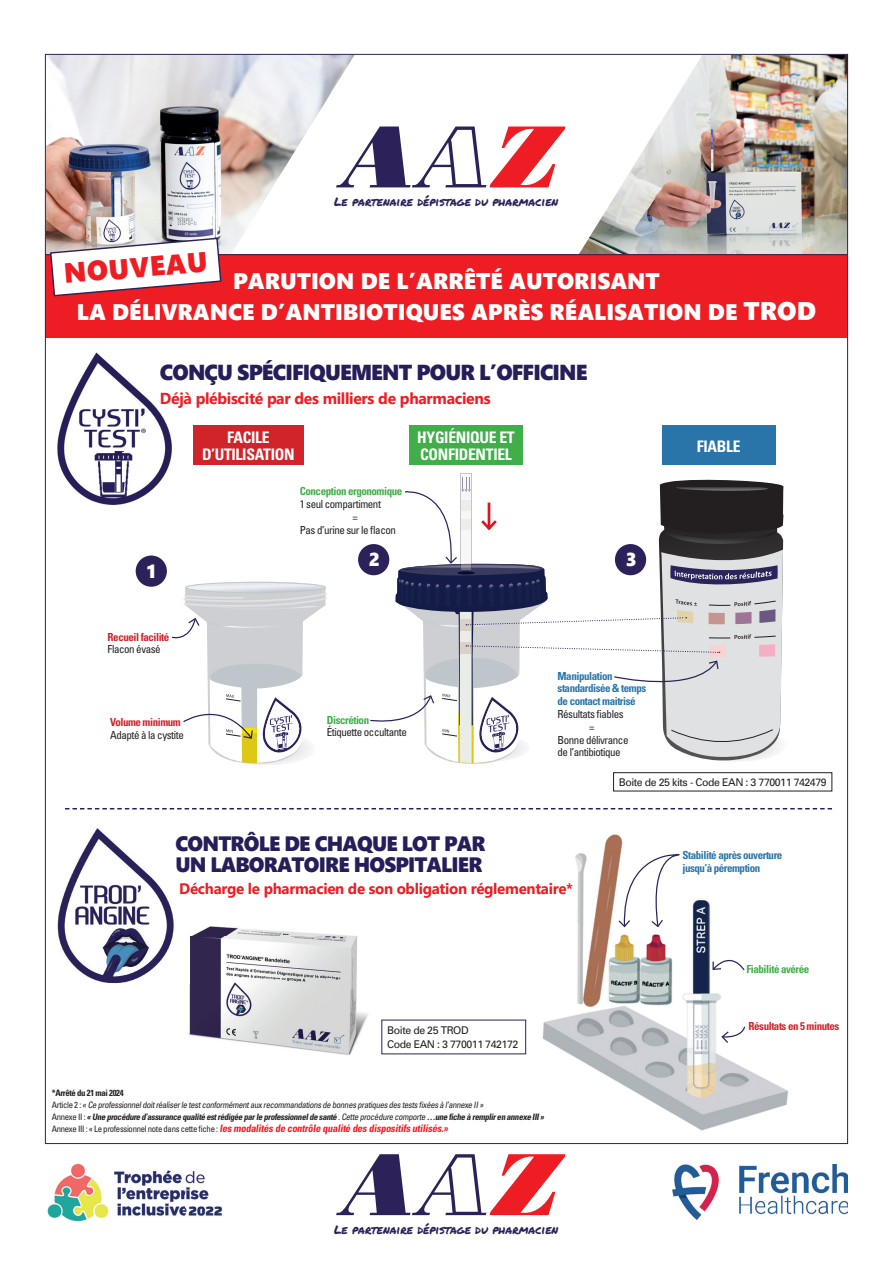
<style>
.page{position:relative;width:893px;height:1263px;background:#fff}
.page>*{position:absolute;margin:0;border:0;box-sizing:border-box;transform-origin:0 0}
.t1{font:27.9px "Segoe UI Black";color:#ee1d23}
.t2{font:22.5px/30.6px "Segoe UI Black";color:#fff;text-align:center}
.t3{font:21.6px "Segoe UI Black";letter-spacing:-.04em;color:#251e58}
.t4{font:20.85px/21.6px "Segoe UI Black";letter-spacing:-.04em;color:#251e58}
.t5{font:18.75px "Segoe UI Black";color:#fff}
.t6{font:700 condensed 15.9px/17.2px "Univers";letter-spacing:-.02em;color:#fff;text-align:center}
.t7{font:700 15.9px "Segoe UI";letter-spacing:-.02em;color:#ee1d23}
.t8{font:700 15.3px "Segoe UI";letter-spacing:-.02em;color:#ee1d23}
.t9{font:11.85px "Permanent Marker";color:#2c2259}
.t10{font:condensed 11.1px "Univers";letter-spacing:-.04em;color:#231f20}
.t11{font:700 condensed 11.1px/12.8px "Univers";letter-spacing:-.04em;color:#2975aa}
.t12{font:700 condensed 11.1px "Univers";letter-spacing:-.04em;color:#d1232a}
.t13{font:700 condensed 11.1px "Univers";letter-spacing:-.04em;color:#40ae49}
.t14{font:10.65px/14.9px "Univers";letter-spacing:-.04em;color:#231f20}
.t15{font:italic 700 condensed 10.5px "Univers";color:#ee1d23}
.t16{font:italic condensed 8.85px/12px "Univers";color:#231f20}
.s1{font-size:25.5px}
.s2{font-weight:700;font-style:normal}
.s3{font-style:normal}
.s4{font-weight:700}
.s5{font-weight:400;font-style:normal;font-size:8.85px;color:#231f20}
</style>
<div class="page">
<div style="left:613px;top:772px;width:219px;height:19px;border:1px solid #231f20"></div>
<img style="left:518px;top:834px;width:271px;height:297px">
<svg style="left:617px;top:850px;width:63px;height:78px"></svg>
<svg style="left:711px;top:949px;width:34px;height:22px"></svg>
<svg style="left:720px;top:1025px;width:26px;height:19px"></svg>
<img style="left:47px;top:56px;width:307px;height:198px">
<img style="left:539px;top:56px;width:307px;height:198px">
<img style="left:190px;top:926px;width:168px;height:52px">
<img style="left:188px;top:978px;width:180px;height:77px">
<div style="left:46px;top:255px;width:801px;height:83px;background:#ee1d23"></div>
<img style="left:47px;top:1163px;width:175px;height:59px">
<img style="left:673px;top:1165px;width:175px;height:55px">
<svg style="left:336px;top:1154px;width:229px;height:61px"></svg>
<svg style="left:336px;top:126px;width:229px;height:61px"></svg>
<hr style="left:45px;top:254px;width:802px;height:1px;background:#2c2259">
<img style="left:57px;top:352px;width:115px;height:153px">
<img style="left:44px;top:826px;width:130px;height:157px">
<svg style="left:65px;top:808px;width:767px;height:1px"></svg>
<div style="left:136px;top:555px;width:31px;height:32px;background:#2c2259;border-radius:50%"></div>
<div style="left:193px;top:426px;width:110px;height:39px;background:#d1232a"></div>
<div style="left:409px;top:426px;width:114px;height:39px;background:#40ae49"></div>
<div style="left:662px;top:426px;width:114px;height:39px;background:#2975aa"></div>
<div style="left:358px;top:544px;width:31px;height:31px;background:#2c2259;border-radius:50%"></div>
<svg style="left:369px;top:473px;width:414px;height:291px"></svg>
<svg style="left:172px;top:582px;width:155px;height:183px"></svg>
<svg style="left:49px;top:237px;width:173px;height:60px"></svg>
<h3 class="t9" style="left:334px;top:193px;width:226px">Le partenaire dépistage du pharmacien</h3>
<h1 class="t1" style="left:62px;top:253px;width:146px;rotate:-5deg">NOUVEAU</h1>
<h2 class="t2" style="left:77px;top:265px;width:741px">PARUTION DE L’ARRÊTÉ AUTORISANT<br>LA DÉLIVRANCE D’ANTIBIOTIQUES APRÈS RÉALISATION DE <span class="s1">TROD</span></h2>
<h3 class="t3" style="left:160px;top:356px;width:429px">CONÇU SPÉCIFIQUEMENT POUR L’OFFICINE</h3>
<h3 class="t7" style="left:160px;top:387px;width:332px">Déjà plébiscité par des milliers de pharmaciens</h3>
<h3 class="t6" style="left:202px;top:428px;width:94px">FACILE<br>D’UTILISATION</h3>
<h3 class="t6" style="left:417px;top:428px;width:99px;text-align:left">HYGIÉNIQUE ET<br>CONFIDENTIEL</h3>
<h3 class="t5" style="left:147px;top:558px;width:10px">1</h3>
<p class="t12" style="left:108px;top:630px;width:63px">Recueil facilité</p>
<p class="t10" style="left:108px;top:642px;width:55px">Flacon évasé</p>
<p class="t12" style="left:110px;top:715px;width:72px">Volume minimum</p>
<p class="t10" style="left:110px;top:727px;width:75px">Adapté à la cystite</p>
<p class="t13" style="left:300px;top:485px;width:104px">Conception ergonomique</p>
<p class="t10" style="left:300px;top:497px;width:83px">1 seul compartiment</p>
<p class="t10" style="left:352px;top:510px;width:7px">=</p>
<p class="t10" style="left:300px;top:523px;width:98px">Pas d’urine sur le flacon</p>
<h3 class="t5" style="left:369px;top:546px;width:13px">2</h3>
<h3 class="t5" style="left:626px;top:546px;width:13px">3</h3>
<p class="t13" style="left:327px;top:713px;width:44px">Discrétion</p>
<p class="t10" style="left:327px;top:725px;width:82px">Étiquette occultante</p>
<p class="t11" style="left:558px;top:669px;width:90px">Manipulation standardisée &amp; temps de contact maitrisé</p>
<p class="t10" style="left:558px;top:707px;width:68px">Résultats fiables</p>
<p class="t10" style="left:589px;top:720px;width:7px">=</p>
<p class="t10" style="left:558px;top:733px;width:72px">Bonne délivrance</p>
<p class="t10" style="left:558px;top:745px;width:65px">de l’antibiotique</p>
<h3 class="t6" style="left:697px;top:437px;width:45px">FIABLE</h3>
<h3 class="t4" style="left:175px;top:831px;width:312px">CONTRÔLE DE CHAQUE LOT PAR<br>UN LABORATOIRE HOSPITALIER</h3>
<h3 class="t8" style="left:179px;top:878px;width:395px">Décharge le pharmacien de son obligation réglementaire*</h3>
<p class="t14" style="left:387px;top:1022px;width:133px">Boite de 25 TROD<br>Code EAN : 3 770011 742172</p>
<p class="t16" style="left:52px;top:1086px;width:495px"><span class="s2">*Arrêté du 21 mai 2024<br></span><span class="s3">A rt i c l e 2 :</span> «Ce professionneldoitréaliserle testconformémentauxrecommandationsde bonnespratiquesdestestsfixéesà l’annexe II»<br><span class="s3">A n n e x e I I :</span> <span class="s4">«Une procédure d’assurance qualité estrédigée parle professionnelde santé</span> .Cette procédure comporte <span class="s4">…une fiche à rempliren annexe III»</span></p>
<p class="t15" style="left:52px;top:1122px;width:400px"><span class="s5">A n n exe I I I : « Le p r ofe s s i o n n e l n ote d a n s c ette fic h e :</span> les modalités de contrôle qualité des dispositifs utilisés.»</p>
<h3 class="t9" style="left:334px;top:1220px;width:226px">Le partenaire dépistage du pharmacien</h3>
<p class="t14" style="left:619px;top:775px;width:209px">Boite de 25 kits - Code EAN : 3 770011 742479</p>
<p class="t11" style="left:682px;top:849px;width:101px">Stabilité après ouverture jusqu’à péremption</p>
<p class="t13" style="left:746px;top:962px;width:64px">Fiabilité avérée</p>
<p class="t12" style="left:748px;top:1019px;width:92px">Résultats en 5 minutes</p>
</div>
